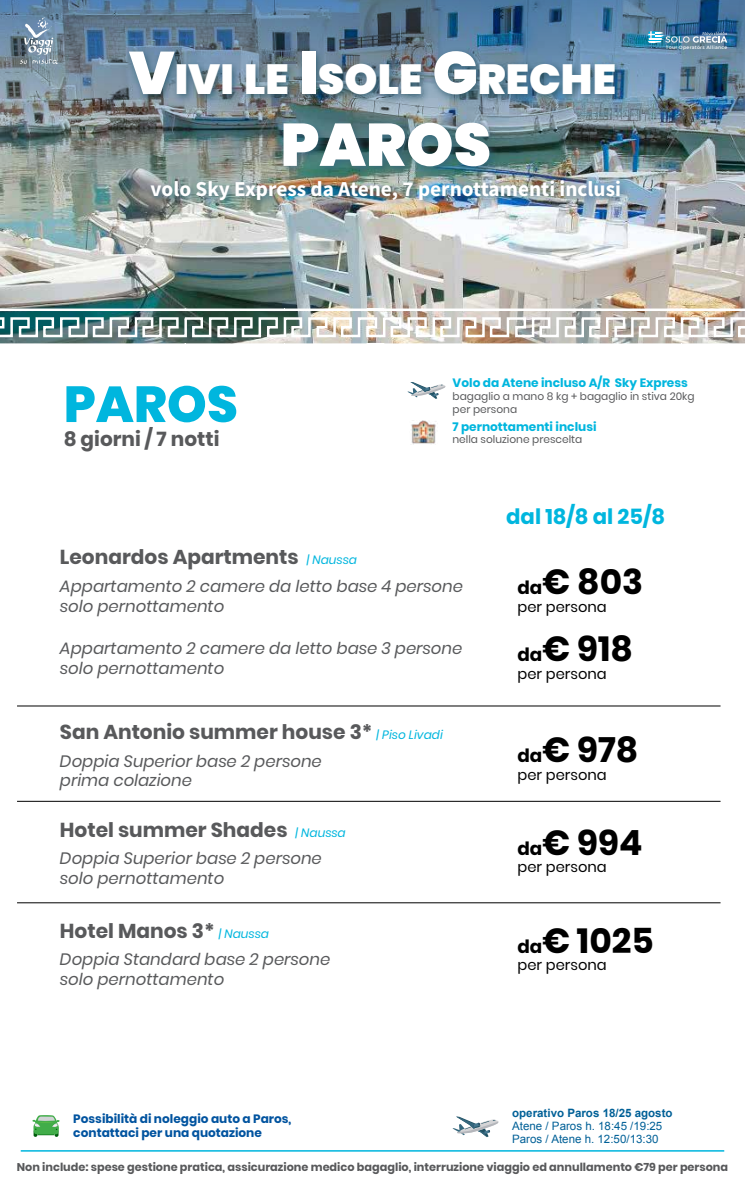
<style>
.page{position:relative;width:745px;height:1188px;background:#fff}
.page>*{position:absolute;margin:0;border:0;box-sizing:border-box;transform-origin:0 0}
.t1{font:900 60px "Poppins";color:#fff}
.t2{font:800 50.5px "Poppins";color:#00b6de}
.t3{font:900 42px "Poppins";color:#fff}
.t4{font:700 34.75px "Poppins";color:#000}
.t5{font:700 21.25px "Source Sans Pro";color:#fff}
.t6{font:700 21.12px "Poppins";color:#00b6de}
.t7{font:700 20.12px "Poppins";color:#58595b}
.t8{font:700 20px "Poppins";color:#58595b}
.t9{font:italic 16.5px/19.8px "Poppins";color:#58595b}
.t10{font:14.62px "Poppins";color:#000}
.t11{font:700 12.12px/14.5px "Poppins";color:#00539f}
.t12{font:700 12.12px "Poppins";color:#00b6de}
.t13{font:11.5px/12.9px "Arial";color:#006097}
.t14{font:700 11.5px "Arial";color:#006097}
.t15{font:700 11.25px "Poppins";color:#58595b}
.t16{font:10.62px/12.8px "Poppins";color:#58595b}
.t17{font:4.75px "Montserrat";letter-spacing:.05em;color:#fff}
.s1{font-size:60px}
.s2{font-weight:400;font-style:italic;font-size:12.12px;color:#00b6de}
.s3{font-size:18.25px}
</style>
<div class="page">
<img style="left:0;top:246px;width:744px;height:61px">
<img style="left:0;top:0;width:744px;height:246px">
<svg style="left:32px;top:1115px;width:28px;height:21px"></svg>
<svg style="left:407px;top:382px;width:38px;height:17px"></svg>
<img style="left:411px;top:420px;width:25px;height:24px">
<hr style="left:17px;top:705px;width:703px;height:1px;background:#000">
<svg style="left:452px;top:1116px;width:46px;height:20px"></svg>
<hr style="left:17px;top:800px;width:703px;height:1px;background:#000">
<hr style="left:17px;top:902px;width:703px;height:1px;background:#000">
<hr style="left:21px;top:1149px;width:702px;height:2px;background:#00b6de">
<svg style="left:647px;top:31px;width:79px;height:13px"></svg>
<svg style="left:20px;top:17px;width:38px;height:47px;background:#859bae"></svg>
<div style="left:124px;top:46px;width:500px;height:58px;background:#205163;opacity:.75"></div>
<div style="left:147px;top:119px;width:481px;height:90px;background:#35677d;opacity:.75"></div>
<img style="left:0;top:307px;width:744px;height:37px">
<h3 class="t3" style="left:129px;top:55px;width:488px"><span class="s1">V</span>IVI LE <span class="s1">I</span>SOLE <span class="s1">G</span>RECHE</h3>
<h1 class="t1" style="left:280px;top:110px;width:127px">PAROS</h1>
<p class="t5" style="left:150px;top:174px;width:471px">volo Sky Express da Atene, 7 pernottamenti inclusi</p>
<p class="t17" style="left:665px;top:44px;width:63px">Tour Operators Alliance</p>
<h2 class="t2" style="left:64px;top:375px;width:175px">PAROS</h2>
<p class="t8" style="left:64px;top:427px;width:157px">8 giorni / 7 notti</p>
<p class="t12" style="left:452px;top:376px;width:237px">Volo da Atene incluso A/R Sky Express</p>
<p class="t16" style="left:452px;top:390px;width:243px">bagaglio a mano 8 kg + bagaglio in stiva 20kg per persona</p>
<p class="t12" style="left:452px;top:419px;width:145px">7 pernottamenti inclusi</p>
<p class="t16" style="left:452px;top:433px;width:131px">nella soluzione prescelta</p>
<p class="t6" style="left:506px;top:504px;width:160px">dal 18/8 al 25/8</p>
<p class="t7" style="left:60px;top:545px;width:298px">Leonardos Apartments <span class="s2">| Naussa</span></p>
<p class="t9" style="left:60px;top:576px;width:404px">Appartamento 2 camere da letto base 4 persone solo pernottamento</p>
<p class="t9" style="left:60px;top:638px;width:404px">Appartamento 2 camere da letto base 3 persone solo pernottamento</p>
<h3 class="t4" style="left:517px;top:628px;width:117px"><span class="s3">da</span>€ 918</h3>
<h3 class="t4" style="left:517px;top:561px;width:127px"><span class="s3">da</span>€ 803</h3>
<p class="t10" style="left:517px;top:598px;width:91px">per persona</p>
<p class="t10" style="left:517px;top:665px;width:91px">per persona</p>
<p class="t7" style="left:60px;top:720px;width:384px">San Antonio summer house 3* <span class="s2">| Piso Livadi</span></p>
<p class="t9" style="left:60px;top:750px;width:263px">Doppia Superior base 2 persone prima colazione</p>
<p class="t7" style="left:60px;top:817px;width:287px">Hotel summer Shades <span class="s2">| Naussa</span></p>
<p class="t9" style="left:60px;top:848px;width:263px">Doppia Superior base 2 persone solo pernottamento</p>
<p class="t7" style="left:60px;top:918px;width:210px">Hotel Manos 3* <span class="s2">| Naussa</span></p>
<p class="t9" style="left:60px;top:949px;width:272px">Doppia Standard base 2 persone solo pernottamento</p>
<p class="t11" style="left:73px;top:1110px;width:219px">Possibilità di noleggio auto a Paros, contattaci per una quotazione</p>
<h3 class="t4" style="left:517px;top:729px;width:122px"><span class="s3">da</span>€ 978</h3>
<p class="t10" style="left:517px;top:766px;width:91px">per persona</p>
<h3 class="t4" style="left:517px;top:822px;width:126px"><span class="s3">da</span>€ 994</h3>
<p class="t10" style="left:517px;top:858px;width:91px">per persona</p>
<h3 class="t4" style="left:517px;top:920px;width:138px"><span class="s3">da</span>€ 1025</h3>
<p class="t10" style="left:517px;top:956px;width:91px">per persona</p>
<p class="t14" style="left:512px;top:1105px;width:162px">operativo Paros 18/25 agosto</p>
<p class="t13" style="left:512px;top:1119px;width:152px">Atene / Paros h. 18:45 /19:25<br>Paros / Atene h. 12:50/13:30</p>
<p class="t15" style="left:17px;top:1160px;width:712px">Non include: spese gestione pratica, assicurazione medico bagaglio, interruzione viaggio ed annullamento €79 per persona</p>
</div>
